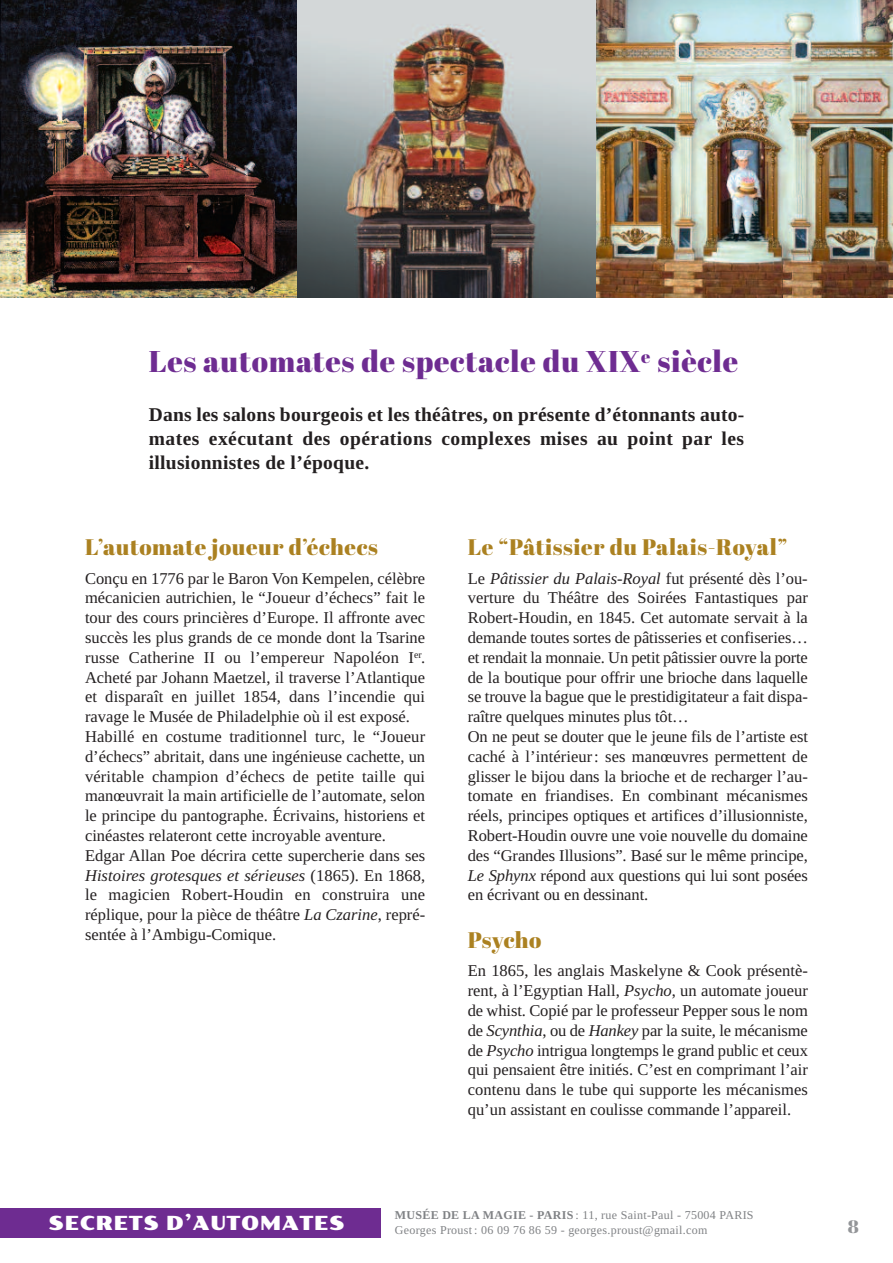
<style>
.page{position:relative;width:893px;height:1263px;background:#fff}
.page>*{position:absolute;margin:0;border:0;box-sizing:border-box;transform-origin:0 0}
.t1{font:30px "Abril Fatface";letter-spacing:.025em;color:#6e2c91}
.t2{font:22.5px "Abril Fatface";letter-spacing:.025em;color:#ab8121}
.t3{font:700 19.5px/24px "Tinos";letter-spacing:.025em;color:#231f20;text-align:justify}
.t4{font:19.5px "Poller One";letter-spacing:.025em;color:#fff}
.t5{font:18px "Abril Fatface";color:#939598}
.t6{font:16.5px/19.8px "Tinos";color:#231f20}
.t7{font:12px "Tinos";letter-spacing:.025em;color:#808285}
.s1{font-style:italic}
.s2{font-weight:700}
</style>
<div class="page">
<div style="left:0;top:1208px;width:381px;height:29px;background:#6e2c91"></div>
<img style="left:595px;top:0;width:298px;height:298px">
<img style="left:0;top:0;width:298px;height:298px">
<img style="left:298px;top:0;width:297px;height:298px">
<h1 class="t1" style="left:149px;top:340px;width:591px">Les automates de spectacle du XIX<sup>e</sup> siècle</h1>
<p class="t3" style="left:149px;top:403px;width:597px">Dans les salons bourgeois et les théâtres, on présente d’étonnants auto&shy;mates exécutant des opérations complexes mises au point par les illusionnistes de l’époque.</p>
<h2 class="t2" style="left:85px;top:531px;width:294px">L’automate joueur d’échecs</h2>
<p class="t6" style="left:85px;top:568px;width:342px">Conçu en 1776 par le Baron Von Kempelen, célèbre mécanicien autrichien, le “Joueur d’échecs” fait le tour des cours princières d’Europe. Il affronte avec succès les plus grands de ce monde dont la Tsarine russe Catherine II ou l’empereur Napoléon I<sup>er</sup>.<br>Acheté par Johann Maetzel, il traverse l’Atlantique et disparaît en juillet 1854, dans l’incendie qui ravage le Musée de Philadelphie où il est exposé.<br>Habillé en costume traditionnel turc, le “Joueur d’échecs” abritait, dans une ingénieuse cachette, un véritable champion d’échecs de petite taille qui manœuvrait la main artificielle de l’automate, selon le principe du pantographe. Écrivains, historiens et cinéastes relateront cette incroyable aventure.<br>Edgar Allan Poe décrira cette supercherie dans ses <span class="s1">Histoires grotesques et sérieuses</span> (1865). En 1868, le magicien Robert-Houdin en construira une réplique, pour la pièce de théâtre <span class="s1">La Czarine</span>, repré&shy;sentée à l’Ambigu-Comique.</p>
<h2 class="t2" style="left:468px;top:531px;width:321px">Le “Pâtissier du Palais-Royal”</h2>
<p class="t6" style="left:468px;top:568px;width:342px">Le <span class="s1">Pâtissier du Palais-Royal</span> fut présenté dès l’ou&shy;verture du Théâtre des Soirées Fantastiques par Robert-Houdin, en 1845. Cet automate servait à la demande toutes sortes de pâtisseries et confiseries… et rendait la monnaie. Un petit pâtissier ouvre la porte de la boutique pour offrir une brioche dans laquelle se trouve la bague que le prestidigitateur a fait dispa&shy;raître quelques minutes plus tôt…<br>On ne peut se douter que le jeune fils de l’artiste est caché à l’intérieur: ses manœuvres permettent de glisser le bijou dans la brioche et de recharger l’au&shy;tomate en friandises. En combinant mécanismes réels, principes optiques et artifices d’illusionniste, Robert-Houdin ouvre une voie nouvelle du domaine des “Grandes Illusions”. Basé sur le même principe, <span class="s1">Le Sphynx</span> répond aux questions qui lui sont posées en écrivant ou en dessinant.</p>
<h2 class="t2" style="left:468px;top:924px;width:75px">Psycho</h2>
<p class="t6" style="left:468px;top:961px;width:342px;text-align:justify">En 1865, les anglais Maskelyne &amp; Cook présentè&shy;rent, à l’Egyptian Hall, <span class="s1">Psycho</span>, un automate joueur de whist. Copié par le professeur Pepper sous le nom de <span class="s1">Scynthia</span>, ou de <span class="s1">Hankey</span> par la suite, le mécanisme de <span class="s1">Psycho</span> intrigua longtemps le grand public et ceux qui pensaient être initiés. C’est en comprimant l’air contenu dans le tube qui supporte les mécanismes qu’un assistant en coulisse commande l’appareil.</p>
<p class="t4" style="left:49px;top:1211px;width:298px">SECRETS D’AUTOMATES</p>
<p class="t7" style="left:395px;top:1208px;width:360px"><span class="s2">MUSÉE DE LA MAGIE - PARIS</span> : 11, rue Saint-Paul - 75004 PARIS</p>
<p class="t7" style="left:395px;top:1222px;width:314px">Georges Proust : 06 09 76 86 59 - georges.proust@gmail.com</p>
<p class="t5" style="left:848px;top:1214px;width:12px">8</p>
</div>
